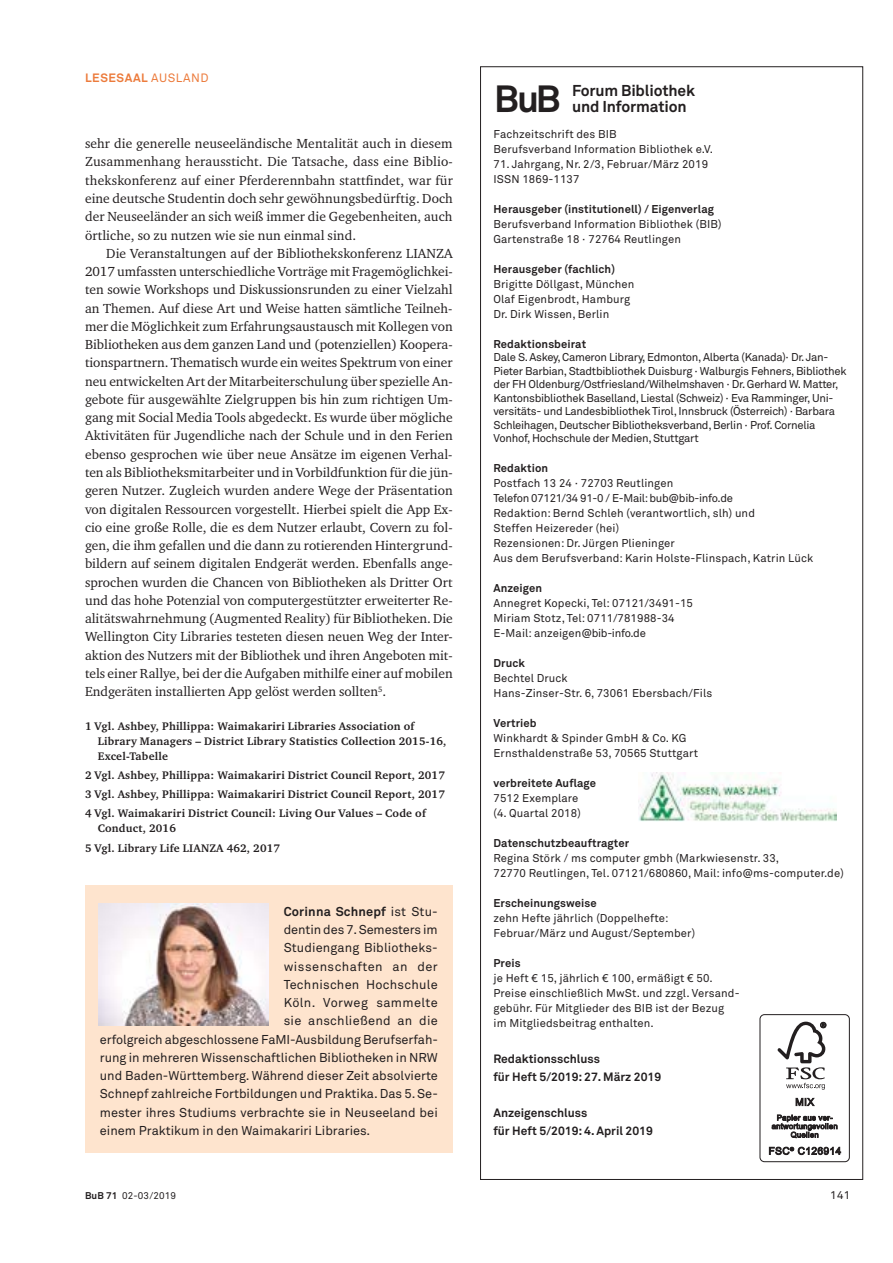
<style>
.page{position:relative;width:893px;height:1263px;background:#fff}
.page>*{position:absolute;margin:0;border:0;box-sizing:border-box;transform-origin:0 0}
.t1{font:37.5px "Akkurat Pro Bold 2";color:#231f20}
.t2{font:15.6px "Akkurat Pro Bold 2";letter-spacing:-.01em;color:#231f20}
.t3{font:13.5px/18.3px "Charter ITC Pro";letter-spacing:.005em;color:#231f20;text-align:justify}
.t4{font:12.75px "Akkurat Pro Regular 2";color:#231f20}
.t5{font:12.75px "Akkurat Pro Regular 2";letter-spacing:.02em;color:#231f20}
.t6{font:12.75px "Akkurat Pro Bold 2";letter-spacing:.01em;color:#231f20}
.t7{font:12.75px "Akkurat Pro Regular 2";letter-spacing:.035em;color:#231f20}
.t8{font:12.75px "Akkurat Pro Regular 2";letter-spacing:.03em;color:#231f20}
.t9{font:12px/18px "Akkurat Pro Bold 2";color:#231f20}
.t10{font:12px "Akkurat Pro Bold 2";letter-spacing:.05em;color:#ec7b3c}
.t11{font:11.25px/15px "Akkurat Pro Regular 2";letter-spacing:.01em;color:#231f20}
.t12{font:11.25px/13.5px "Akkurat Pro Regular 2";letter-spacing:-.025em;color:#231f20}
.t13{font:700 11.25px/19.2px "Charter ITC Pro";letter-spacing:.02em;color:#231f20}
.t14{font:11.25px "Akkurat Pro Bold 2";letter-spacing:.01em;color:#231f20}
.t15{font:9.75px "Akkurat Pro";letter-spacing:.01em;color:#231f20}
.s1{font-family:"Akkurat Pro Regular 2"}
.s2{font-weight:700}
</style>
<div class="page">
<div style="left:85px;top:886px;width:368px;height:267px;background:#fee4ce"></div>
<img style="left:99px;top:903px;width:170px;height:122px">
<div style="left:759px;top:1014px;width:91px;height:148px;border:1px solid #231f20;border-radius:5px"></div>
<svg style="left:777px;top:1022px;width:49px;height:68px"></svg>
<svg style="left:796px;top:1097px;width:18px;height:10px"></svg>
<svg style="left:772px;top:1115px;width:65px;height:23px"></svg>
<svg style="left:769px;top:1147px;width:72px;height:8px"></svg>
<img style="left:638px;top:773px;width:199px;height:49px">
<p class="t10" style="left:85px;top:74px;width:125px">LESESAAL <span class="s1">AUSLAND</span></p>
<p class="t3" style="left:85px;top:135px;width:369px">sehr die generelle neuseeländische Mentalität auch in diesem Zusammenhang heraussticht. Die Tatsache, dass eine Biblio&shy;thekskonferenz auf einer Pferderennbahn stattfindet, war für eine deutsche Studentin doch sehr gewöhnungsbedürftig. Doch der Neuseeländer an sich weiß immer die Gegebenheiten, auch örtliche, so zu nutzen wie sie nun einmal sind.</p>
<p class="t3" style="left:85px;top:245px;width:369px;text-indent:21px">Die Veranstaltungen auf der Bibliothekskonferenz LIANZA 2017 umfassten unterschiedliche Vorträge mit Fragemöglichkei&shy;ten sowie Workshops und Diskussionsrunden zu einer Vielzahl an Themen. Auf diese Art und Weise hatten sämtliche Teilneh&shy;mer die Möglichkeit zum Erfahrungsaustausch mit Kollegen von Bibliotheken aus dem ganzen Land und (potenziellen) Koopera&shy;tionspartnern. Thematisch wurde ein weites Spektrum von einer neu entwickelten Art der Mitarbeiterschulung über spezielle An&shy;gebote für ausgewählte Zielgruppen bis hin zum richtigen Um&shy;gang mit Social Media Tools abgedeckt. Es wurde über mögliche Aktivitäten für Jugendliche nach der Schule und in den Ferien ebenso gesprochen wie über neue Ansätze im eigenen Verhal&shy;ten als Bibliotheksmitarbeiter und in Vorbildfunktion für die jün&shy;geren Nutzer. Zugleich wurden andere Wege der Präsentation von digitalen Ressourcen vorgestellt. Hierbei spielt die App Ex&shy;cio eine große Rolle, die es dem Nutzer erlaubt, Covern zu fol&shy;gen, die ihm gefallen und die dann zu rotierenden Hintergrund&shy;bildern auf seinem digitalen Endgerät werden. Ebenfalls ange&shy;sprochen wurden die Chancen von Bibliotheken als Dritter Ort und das hohe Potenzial von computergestützter erweiterter Re&shy;alitätswahrnehmung (Augmented Reality) für Bibliotheken. Die Wellington City Libraries testeten diesen neuen Weg der Inter&shy;aktion des Nutzers mit der Bibliothek und ihren Angeboten mit&shy;tels einer Rallye, bei der die Aufgaben mithilfe einer auf mobilen Endgeräten installierten App gelöst werden sollten<sup>5</sup>.</p>
<p class="t13" style="left:98px;top:719px;width:350px;line-height:15px;text-indent:-13px">1 Vgl. Ashbey, Phillippa: Waimakariri Libraries Association of<br>Library Managers – District Library Statistics Collection 2015-16,<br>Excel-Tabelle</p>
<p class="t13" style="left:85px;top:766px;width:361px;text-align:justify">2 Vgl. Ashbey, Phillippa: Waimakariri District Council Report, 2017<br>3 Vgl. Ashbey, Phillippa: Waimakariri District Council Report, 2017<br>4 Vgl. Waimakariri District Council: Living Our Values – Code of</p>
<p class="t13" style="left:85px;top:819px;width:197px;text-indent:13px">Conduct, 2016<br>5 Vgl. Library Life LIANZA 462, 2017</p>
<p class="t6" style="left:284px;top:907px;width:156px">Corinna Schnepf <span class="s1">ist Stu-</span></p>
<p class="t4" style="left:284px;top:925px;width:156px">dentin des 7. Semesters im</p>
<p class="t4" style="left:284px;top:943px;width:156px">Studiengang Bibliotheks-</p>
<p class="t7" style="left:284px;top:961px;width:156px">wissenschaften an der</p>
<p class="t5" style="left:284px;top:980px;width:156px">Technischen Hochschule</p>
<p class="t8" style="left:284px;top:998px;width:156px">Köln. Vorweg sammelte</p>
<p class="t5" style="left:284px;top:1016px;width:156px">sie anschließend an die</p>
<p class="t4" style="left:100px;top:1035px;width:340px">erfolgreich abgeschlossene FaMI-Ausbildung Berufserfah-</p>
<p class="t4" style="left:100px;top:1053px;width:339px">rung in mehreren Wissenschaftlichen Bibliotheken in NRW</p>
<p class="t4" style="left:100px;top:1071px;width:339px">und Baden-Württemberg. Während dieser Zeit absolvierte</p>
<p class="t4" style="left:100px;top:1089px;width:339px">Schnepf zahlreiche Fortbildungen und Praktika. Das 5. Se-</p>
<p class="t4" style="left:100px;top:1108px;width:339px">mester ihres Studiums verbrachte sie in Neuseeland bei</p>
<p class="t4" style="left:100px;top:1126px;width:272px">einem Praktikum in den Waimakariri Libraries.</p>
<h1 class="t1" style="left:494px;top:85px;width:68px">BuB</h1>
<p class="t2" style="left:572px;top:85px;width:125px">Forum Bibliothek</p>
<p class="t2" style="left:572px;top:101px;width:116px">und Information</p>
<p class="t11" style="left:493px;top:128px;width:221px">Fachzeitschrift des BIB<br>Berufsverband Information Bibliothek e.V.</p>
<p class="t11" style="left:493px;top:158px;width:216px">71. Jahrgang, Nr. 2/3, Februar/März 2019<br>ISSN 1869-1137</p>
<p class="t14" style="left:493px;top:205px;width:222px">Herausgeber (institutionell) / Eigenverlag</p>
<p class="t11" style="left:493px;top:218px;width:229px">Berufsverband Information Bibliothek (BIB)<br>Gartenstraße 18 · 72764 Reutlingen</p>
<p class="t14" style="left:493px;top:265px;width:123px">Herausgeber (fachlich)</p>
<p class="t11" style="left:493px;top:278px;width:142px">Brigitte Döllgast, München<br>Olaf Eigenbrodt, Hamburg<br>Dr. Dirk Wissen, Berlin</p>
<p class="t14" style="left:493px;top:340px;width:94px">Redaktionsbeirat</p>
<p class="t12" style="left:493px;top:352px;width:355px">Dale S. Askey, Cameron Library, Edmonton, Alberta (Kanada)· Dr. Jan-Pieter Barbian, Stadtbibliothek Duisburg · Walburgis Fehners, Bibliothek der FH Oldenburg/Ostfriesland/Wilhelmshaven · Dr. Gerhard W. Matter, Kantonsbibliothek Baselland, Liestal (Schweiz) · Eva Ramminger, Uni&shy;versitäts- und Landesbibliothek Tirol, Innsbruck (Österreich) · Barbara Schleihagen, Deutscher Bibliotheksverband, Berlin · Prof. Cornelia Vonhof, Hochschule der Medien, Stuttgart</p>
<p class="t14" style="left:493px;top:464px;width:56px">Redaktion</p>
<p class="t11" style="left:493px;top:477px;width:321px">Postfach 13 24 · 72703 Reutlingen<br>Telefon 07121/34 91-0 / E-Mail: bub@bib-info.de<br>Redaktion: Bernd Schleh (verantwortlich, slh) und<br>Steffen Heizereder (hei)<br>Rezensionen: Dr. Jürgen Plieninger<br>Aus dem Berufsverband: Karin Holste-Flinspach, Katrin Lück</p>
<p class="t14" style="left:493px;top:584px;width:50px">Anzeigen</p>
<p class="t11" style="left:493px;top:597px;width:201px">Annegret Kopecki, Tel: 07121/3491-15<br>Miriam Stotz, Tel: 0711/781988-34<br>E-Mail: anzeigen@bib-info.de</p>
<p class="t14" style="left:493px;top:659px;width:33px">Druck</p>
<p class="t11" style="left:493px;top:672px;width:220px">Bechtel Druck<br>Hans-Zinser-Str. 6, 73061 Ebersbach/Fils</p>
<p class="t14" style="left:493px;top:719px;width:45px">Vertrieb</p>
<p class="t11" style="left:493px;top:732px;width:206px">Winkhardt &amp; Spinder GmbH &amp; Co. KG<br>Ernsthaldenstraße 53, 70565 Stuttgart</p>
<p class="t14" style="left:493px;top:779px;width:104px">verbreitete Auflage</p>
<p class="t11" style="left:493px;top:792px;width:89px">7512 Exemplare (4. Quartal 2018)</p>
<p class="t14" style="left:493px;top:839px;width:137px">Datenschutzbeauftragter</p>
<p class="t11" style="left:493px;top:852px;width:352px">Regina Störk / ms computer gmbh (Markwiesenstr. 33,<br>72770 Reutlingen, Tel. 07121/680860, Mail: info@ms-computer.de)</p>
<p class="t14" style="left:493px;top:899px;width:105px">Erscheinungsweise</p>
<p class="t11" style="left:493px;top:912px;width:203px">zehn Hefte jährlich (Doppelhefte:<br>Februar/März und August/September)</p>
<p class="t14" style="left:493px;top:959px;width:29px">Preis</p>
<p class="t11" style="left:493px;top:972px;width:248px">je Heft € 15, jährlich € 100, ermäßigt € 50.<br>Preise einschließlich MwSt. und zzgl. Versand&shy;gebühr. Für Mitglieder des BIB ist der Bezug im Mitgliedsbeitrag enthalten.</p>
<p class="t9" style="left:493px;top:1051px;width:169px">Redaktionsschluss<br>für Heft 5/2019: 27. März 2019</p>
<p class="t9" style="left:493px;top:1105px;width:161px">Anzeigenschluss<br>für Heft 5/2019: 4. April 2019</p>
<p class="t15" style="left:85px;top:1190px;width:92px"><span class="s2">BuB 71</span> 02-03/2019</p>
<p class="t11" style="left:830px;top:1188px;width:21px">141</p>
</div>
